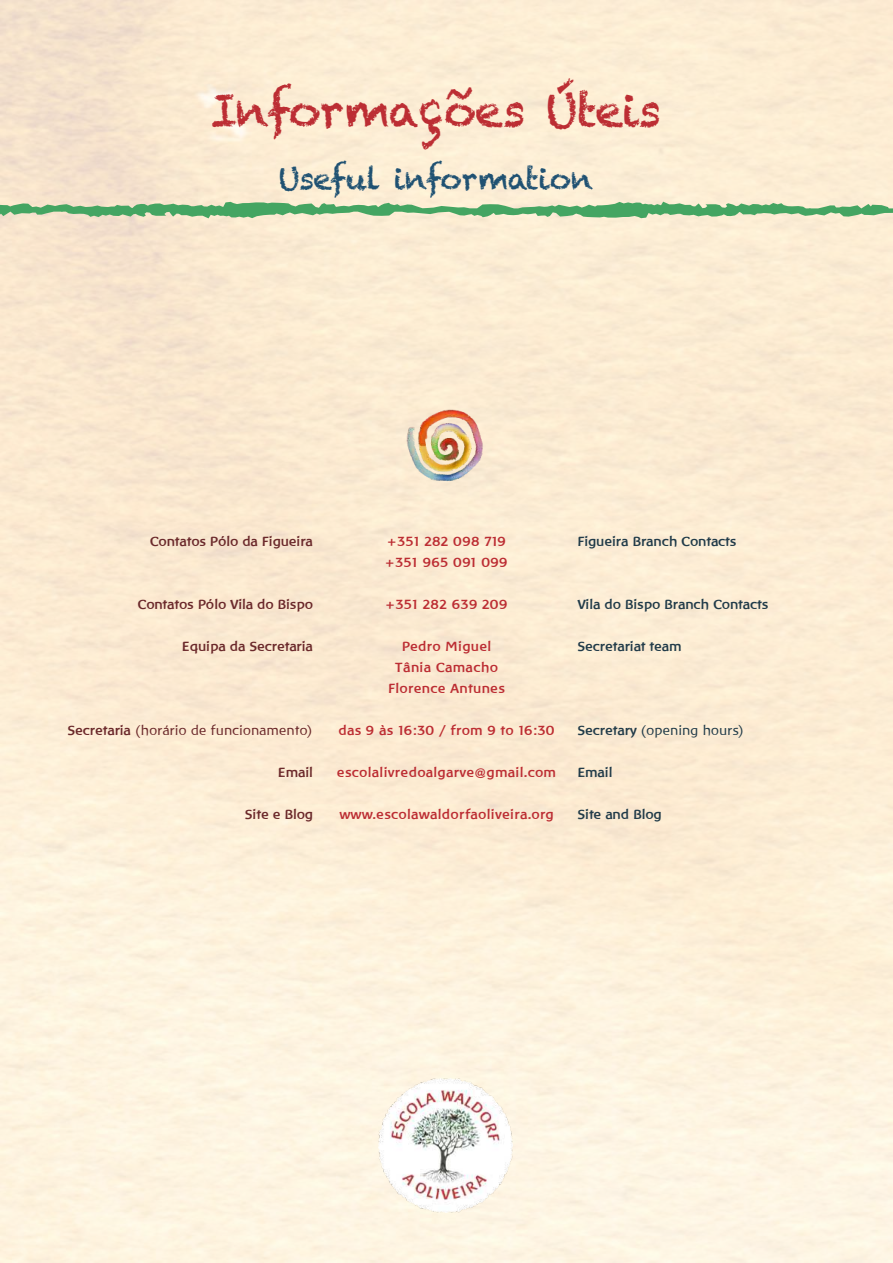
<style>
.page{position:relative;width:893px;height:1263px;background:#fff}
.page>*{position:absolute;margin:0;border:0;box-sizing:border-box;transform-origin:0 0}
.t1{font:45px "Chalkduster";letter-spacing:-.03em;color:#bc2d33}
.t2{font:30px "Chalkduster";letter-spacing:-.025em;color:#1f5172}
.t3{font:700 13.5px/21px "Baar Philos";letter-spacing:.03em;color:#bc2d33}
.t4{font:700 13.5px "Baar Philos";color:#213b49}
.t5{font:700 13.5px "Baar Philos";color:#6b292b}
.t6{font:13.5px "Baar Philos";color:#6b292b}
.t7{font:13.5px "Baar Philos";color:#213b49}
.s1{font-weight:700}
</style>
<div class="page">
<img style="left:378px;top:1078px;width:135px;height:135px">
<svg style="left:0;top:202px;width:893px;height:16px"></svg>
<img style="left:398px;top:402px;width:97px;height:89px">
<h1 class="t1" style="left:211px;top:82px;width:452px">Informações Úteis</h1>
<h2 class="t2" style="left:278px;top:160px;width:316px">Useful information</h2>
<p class="t5" style="left:150px;top:534px;width:165px">Contatos Pólo da Figueira</p>
<p class="t5" style="left:137px;top:597px;width:177px">Contatos Pólo Vila do Bispo</p>
<p class="t5" style="left:182px;top:639px;width:133px">Equipa da Secretaria</p>
<p class="t6" style="left:67px;top:723px;width:247px"><span class="s1">Secretaria</span> (horário de funcionamento)</p>
<p class="t5" style="left:278px;top:765px;width:37px">Email</p>
<p class="t5" style="left:245px;top:807px;width:70px">Site e Blog</p>
<p class="t3" style="left:385px;top:531px;width:124px">+351 282 098 719 +351 965 091 099</p>
<p class="t3" style="left:386px;top:594px;width:123px">+351 282 639 209</p>
<p class="t3" style="left:388px;top:636px;width:118px;text-align:center">Pedro Miguel<br>Tânia Camacho<br>Florence Antunes</p>
<p class="t3" style="left:338px;top:720px;width:218px">das 9 às 16:30 / from 9 to 16:30</p>
<p class="t3" style="left:337px;top:762px;width:221px">escolalivredoalgarve@gmail.com</p>
<p class="t3" style="left:339px;top:804px;width:216px">www.escolawaldorfaoliveira.org</p>
<p class="t4" style="left:577px;top:534px;width:160px">Figueira Branch Contacts</p>
<p class="t4" style="left:577px;top:597px;width:192px">Vila do Bispo Branch Contacts</p>
<p class="t4" style="left:577px;top:639px;width:106px">Secretariat team</p>
<p class="t7" style="left:577px;top:723px;width:169px"><span class="s1">Secretary</span> (opening hours)</p>
<p class="t4" style="left:577px;top:765px;width:37px">Email</p>
<p class="t4" style="left:577px;top:807px;width:86px">Site and Blog</p>
</div>
